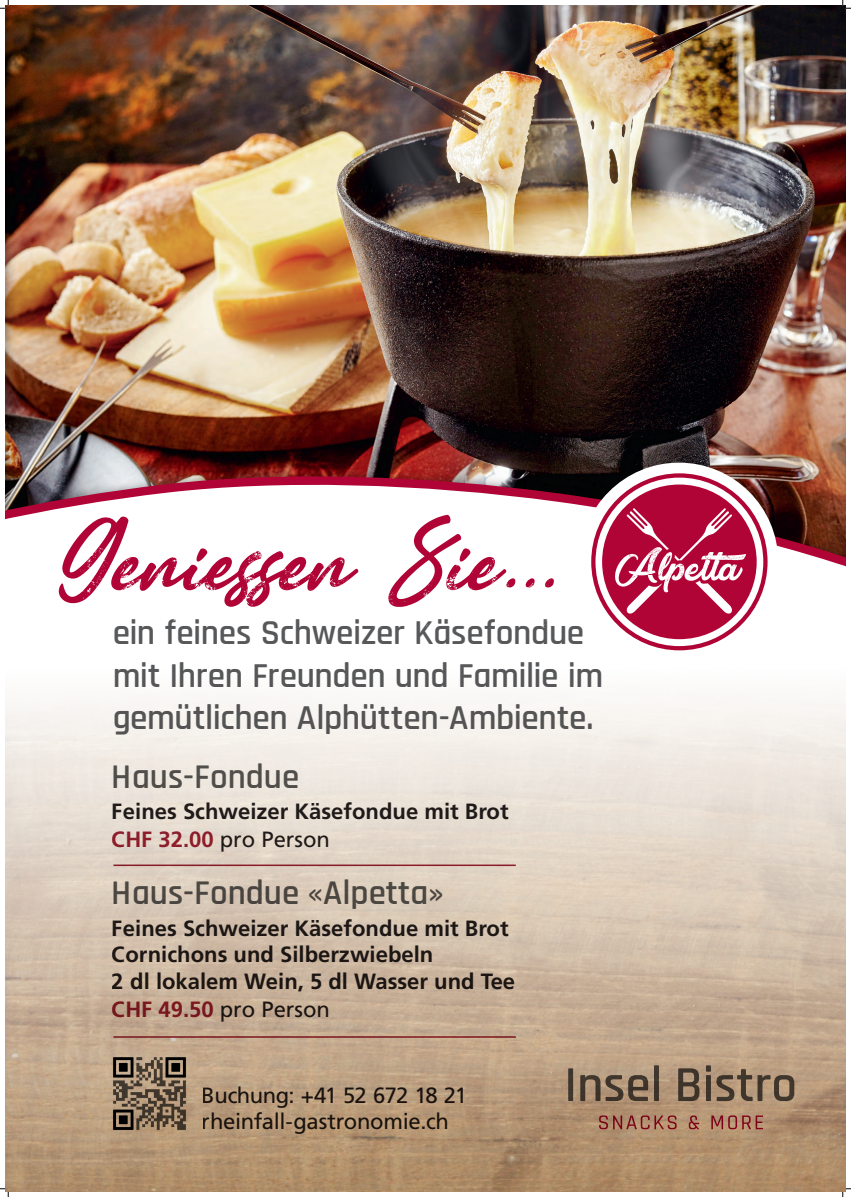
<style>
.page{position:relative;width:851px;height:1197px;background:#fff}
.page>*{position:absolute;margin:0;border:0;box-sizing:border-box;transform-origin:0 0}
.t1{font:600 35.35px/42.4px "Rajdhani";letter-spacing:-.01em;color:#57585a}
.t2{font:600 35px "Rajdhani";color:#57585a}
.t3{font:600 35px "Rajdhani";color:#565655}
.t4{font:700 22.05px/26.9px "Frutiger LT Std";color:#231f20}
.t5{font:22.05px/26.5px "Frutiger LT Std";letter-spacing:-.02em;color:#231f20}
.s1{color:#9e2337}
.s2{font-weight:400}
</style>
<div class="page">
<div style="left:5px;top:5px;width:841px;height:1186px;background:#231f20;opacity:.4"></div>
<img style="left:5px;top:669px;width:841px;height:522px">
<div style="left:568px;top:1068px;width:5px;height:32px;background:#3f372d"></div>
<svg style="left:580px;top:1074px;width:68px;height:26px;background:#7f6a56"></svg>
<div style="left:654px;top:1065px;width:5px;height:35px;background:#3e342b"></div>
<svg style="left:678px;top:1068px;width:21px;height:32px"></svg>
<svg style="left:706px;top:1065px;width:88px;height:35px;background:#907962"></svg>
<svg style="left:599px;top:1115px;width:77px;height:13px"></svg>
<svg style="left:689px;top:1115px;width:10px;height:13px"></svg>
<svg style="left:711px;top:1115px;width:52px;height:13px"></svg>
<hr style="left:113px;top:864px;width:403px;height:1px;background:#9e2337">
<hr style="left:113px;top:1035px;width:403px;height:2px;background:#9e2337">
<img style="left:104px;top:1047px;width:90px;height:90px">
<img style="left:5px;top:466px;width:841px;height:158px">
<svg style="left:591px;top:473px;width:176px;height:177px"></svg>
<div style="left:580px;top:462px;width:198px;height:199px;border:8px solid #fff;border-radius:50%"></div>
<svg style="left:59px;top:514px;width:495px;height:93px"></svg>
<svg style="left:242px;top:548px;width:73px;height:78px"></svg>
<svg style="left:321px;top:545px;width:32px;height:73px"></svg>
<svg style="left:363px;top:551px;width:32px;height:77px"></svg>
<svg style="left:404px;top:565px;width:32px;height:63px"></svg>
<svg style="left:446px;top:550px;width:32px;height:77px"></svg>
<svg style="left:486px;top:544px;width:27px;height:84px"></svg>
<svg style="left:521px;top:565px;width:32px;height:63px"></svg>
<svg style="left:80px;top:546px;width:139px;height:78px"></svg>
<svg style="left:0;top:0;width:9px;height:9px"></svg>
<svg style="left:0;top:1188px;width:9px;height:8px"></svg>
<svg style="left:842px;top:0;width:9px;height:9px"></svg>
<svg style="left:842px;top:1188px;width:9px;height:8px"></svg>
<h1 class="t1" style="left:112px;top:613px;width:492px">ein feines Schweizer Käsefondue mit Ihren Freunden und Familie im gemütlichen Alphütten-Ambiente.</h1>
<h2 class="t3" style="left:112px;top:755px;width:189px">Haus-Fondue</h2>
<p class="t4" style="left:112px;top:797px;width:398px;line-height:27.7px">Feines Schweizer Käsefondue mit Brot<br><span class="s1">CHF 32.00</span> <span class="s2">pro Person</span></p>
<h2 class="t2" style="left:112px;top:872px;width:334px">Haus-Fondue «Alpetta»</h2>
<p class="t4" style="left:112px;top:914px;width:405px">Feines Schweizer Käsefondue mit Brot<br>Cornichons und Silberzwiebeln<br>2 dl lokalem Wein, 5 dl Wasser und Tee<br><span class="s1">CHF 49.50</span> <span class="s2">pro Person</span></p>
<p class="t5" style="left:202px;top:1081px;width:267px">Buchung: +41 52 672 18 21 rheinfall-gastronomie.ch</p>
</div>
